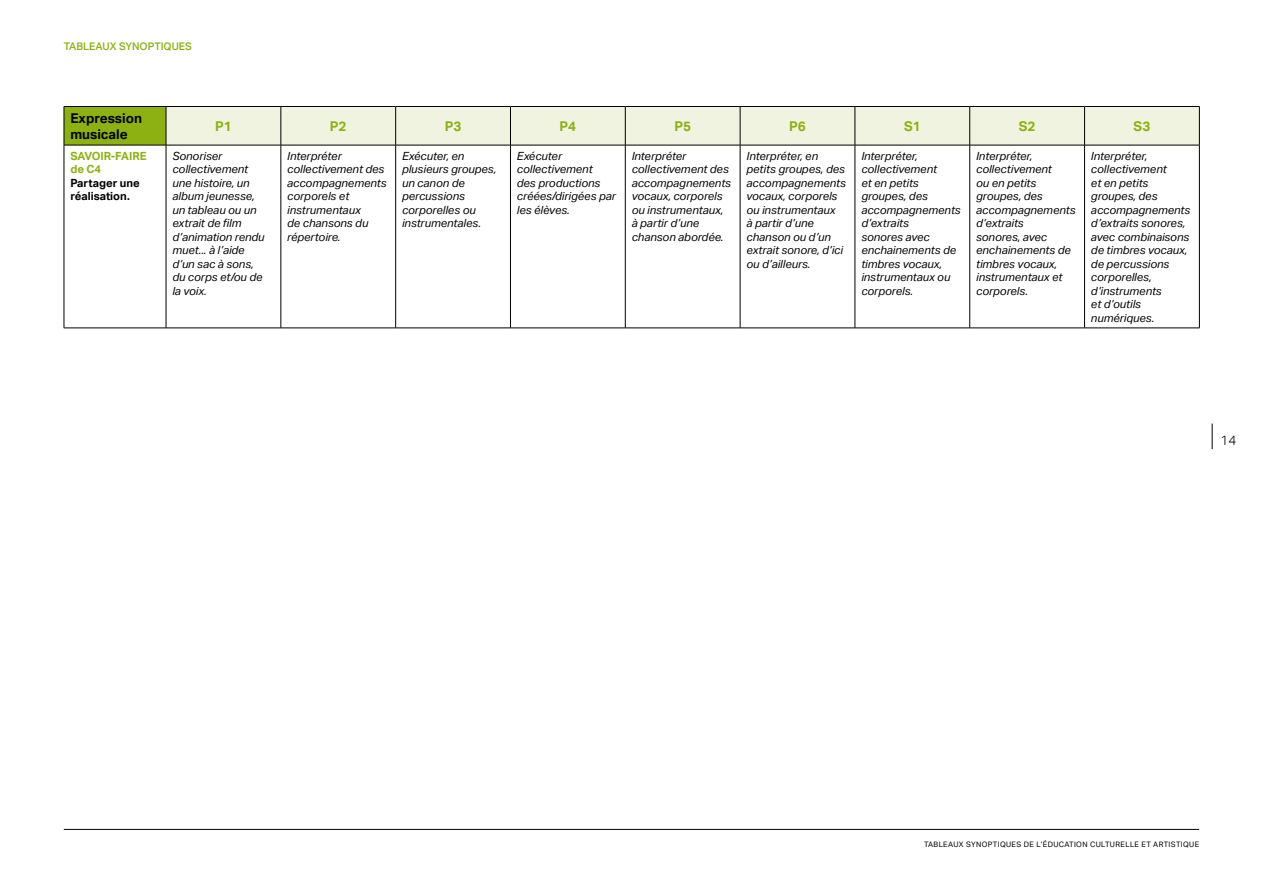
<style>
.page{position:relative;width:1263px;height:893px;background:#fff}
.page>*{position:absolute;margin:0;border:0;box-sizing:border-box;transform-origin:0 0}
.t1{font:700 13.5px/16.2px "Aktiv Grotesk";color:#000}
.t2{font:700 13.5px "Aktiv Grotesk";color:#8cb110}
.t3{font:300 13.5px "Aktiv Grotesk";color:#000}
.t4{font:italic 11.25px/13.5px "Aktiv Grotesk";color:#000}
.t5{font:700 11.25px/13.5px "Aktiv Grotesk";color:#000}
.t6{font:700 11.25px/13.5px "Aktiv Grotesk";color:#8cb110}
.t7{font:500 10.5px "Aktiv Grotesk";color:#8cb110}
.t8{font:7.5px "Aktiv Grotesk";letter-spacing:.05em;color:#000}
</style>
<div class="page">
<hr style="left:64px;top:829px;width:1135px;height:1px;background:#000">
<svg style="left:1212px;top:423px;width:1px;height:26px"></svg>
<div style="left:64px;top:106px;width:102px;height:39px;background:#8cb110"></div>
<div style="left:167px;top:107px;width:1032px;height:38px;background:#eff3e0"></div>
<hr style="left:64px;top:106px;width:102px;height:1px;background:#000">
<hr style="left:64px;top:107px;width:1px;height:38px;background:#000">
<hr style="left:166px;top:106px;width:115px;height:1px;background:#000">
<hr style="left:166px;top:107px;width:1px;height:38px;background:#000">
<hr style="left:281px;top:106px;width:115px;height:1px;background:#000">
<hr style="left:281px;top:107px;width:1px;height:38px;background:#000">
<hr style="left:396px;top:106px;width:114px;height:1px;background:#000">
<hr style="left:395px;top:107px;width:1px;height:38px;background:#000">
<hr style="left:510px;top:106px;width:115px;height:1px;background:#000">
<hr style="left:510px;top:107px;width:1px;height:38px;background:#000">
<hr style="left:625px;top:106px;width:115px;height:1px;background:#000">
<hr style="left:625px;top:107px;width:1px;height:38px;background:#000">
<hr style="left:740px;top:106px;width:115px;height:1px;background:#000">
<hr style="left:740px;top:107px;width:1px;height:38px;background:#000">
<hr style="left:855px;top:106px;width:115px;height:1px;background:#000">
<hr style="left:855px;top:107px;width:1px;height:38px;background:#000">
<hr style="left:970px;top:106px;width:114px;height:1px;background:#000">
<hr style="left:969px;top:107px;width:1px;height:38px;background:#000">
<hr style="left:1084px;top:106px;width:115px;height:1px;background:#000">
<hr style="left:1084px;top:107px;width:1px;height:38px;background:#000">
<hr style="left:1199px;top:107px;width:1px;height:38px;background:#000">
<hr style="left:64px;top:145px;width:102px;height:1px;background:#000">
<hr style="left:64px;top:145px;width:1px;height:183px;background:#000">
<hr style="left:166px;top:145px;width:115px;height:1px;background:#000">
<hr style="left:166px;top:145px;width:1px;height:183px;background:#000">
<hr style="left:281px;top:145px;width:115px;height:1px;background:#000">
<hr style="left:281px;top:145px;width:1px;height:183px;background:#000">
<hr style="left:396px;top:145px;width:114px;height:1px;background:#000">
<hr style="left:395px;top:145px;width:1px;height:183px;background:#000">
<hr style="left:510px;top:145px;width:115px;height:1px;background:#000">
<hr style="left:510px;top:145px;width:1px;height:183px;background:#000">
<hr style="left:625px;top:145px;width:115px;height:1px;background:#000">
<hr style="left:625px;top:145px;width:1px;height:183px;background:#000">
<hr style="left:740px;top:145px;width:115px;height:1px;background:#000">
<hr style="left:740px;top:145px;width:1px;height:183px;background:#000">
<hr style="left:855px;top:145px;width:115px;height:1px;background:#000">
<hr style="left:855px;top:145px;width:1px;height:183px;background:#000">
<hr style="left:970px;top:145px;width:114px;height:1px;background:#000">
<hr style="left:969px;top:145px;width:1px;height:183px;background:#000">
<hr style="left:1084px;top:145px;width:115px;height:1px;background:#000">
<hr style="left:1084px;top:145px;width:1px;height:183px;background:#000">
<hr style="left:1199px;top:145px;width:1px;height:183px;background:#000">
<hr style="left:64px;top:328px;width:102px;height:1px;background:#000">
<hr style="left:166px;top:328px;width:115px;height:1px;background:#000">
<hr style="left:281px;top:328px;width:115px;height:1px;background:#000">
<hr style="left:396px;top:328px;width:114px;height:1px;background:#000">
<hr style="left:510px;top:328px;width:115px;height:1px;background:#000">
<hr style="left:625px;top:328px;width:115px;height:1px;background:#000">
<hr style="left:740px;top:328px;width:115px;height:1px;background:#000">
<hr style="left:855px;top:328px;width:115px;height:1px;background:#000">
<hr style="left:970px;top:328px;width:114px;height:1px;background:#000">
<hr style="left:1084px;top:328px;width:115px;height:1px;background:#000">
<p class="t7" style="left:64px;top:40px;width:130px">TABLEAUX SYNOPTIQUES</p>
<p class="t1" style="left:70px;top:110px;width:73px">Expression musicale</p>
<p class="t2" style="left:215px;top:118px;width:18px">P1</p>
<p class="t2" style="left:330px;top:118px;width:18px">P2</p>
<p class="t2" style="left:445px;top:118px;width:18px">P3</p>
<p class="t2" style="left:560px;top:118px;width:18px">P4</p>
<p class="t2" style="left:674px;top:118px;width:18px">P5</p>
<p class="t2" style="left:789px;top:118px;width:18px">P6</p>
<p class="t2" style="left:904px;top:118px;width:18px">S1</p>
<p class="t2" style="left:1019px;top:118px;width:18px">S2</p>
<p class="t2" style="left:1133px;top:118px;width:18px">S3</p>
<p class="t6" style="left:70px;top:149px;width:78px">SAVOIR-FAIRE de C4</p>
<p class="t5" style="left:70px;top:176px;width:71px">Partager une réalisation.</p>
<p class="t4" style="left:172px;top:149px;width:94px">Sonoriser collectivement une histoire, un album jeunesse, un tableau ou un extrait de film d’animation rendu muet... à l’aide d’un sac à sons, du corps et/ou de la voix.</p>
<p class="t4" style="left:287px;top:149px;width:101px">Interpréter collectivement des accompagnements corporels et instrumentaux<br>de chansons du répertoire.</p>
<p class="t4" style="left:402px;top:149px;width:96px">Exécuter, en plusieurs groupes, un canon de percussions corporelles ou instrumentales.</p>
<p class="t4" style="left:517px;top:149px;width:101px">Exécuter collectivement<br>des productions créées/dirigées par les élèves.</p>
<p class="t4" style="left:632px;top:149px;width:101px">Interpréter collectivement des accompagnements vocaux, corporels ou instrumentaux, à partir d’une chanson abordée.</p>
<p class="t4" style="left:746px;top:149px;width:101px">Interpréter, en petits groupes, des accompagnements vocaux, corporels ou instrumentaux<br>à partir d’une chanson ou d’un extrait sonore, d’ici ou d’ailleurs.</p>
<p class="t4" style="left:861px;top:149px;width:101px">Interpréter, collectivement<br>et en petits groupes, des accompagnements d’extraits<br>sonores avec enchainements de timbres vocaux, instrumentaux ou corporels.</p>
<p class="t4" style="left:976px;top:149px;width:101px">Interpréter, collectivement<br>ou en petits groupes, des accompagnements d’extraits<br>sonores, avec enchainements de timbres vocaux, instrumentaux et corporels.</p>
<p class="t4" style="left:1091px;top:149px;width:101px">Interpréter, collectivement<br>et en petits groupes, des accompagnements d’extraits sonores, avec combinaisons de timbres vocaux, de percussions corporelles, d’instruments<br>et d’outils numériques.</p>
<p class="t3" style="left:1220px;top:433px;width:17px">14</p>
<p class="t8" style="left:924px;top:840px;width:277px">TABLEAUX SYNOPTIQUES DE L’ÉDUCATION CULTURELLE ET ARTISTIQUE</p>
</div>
